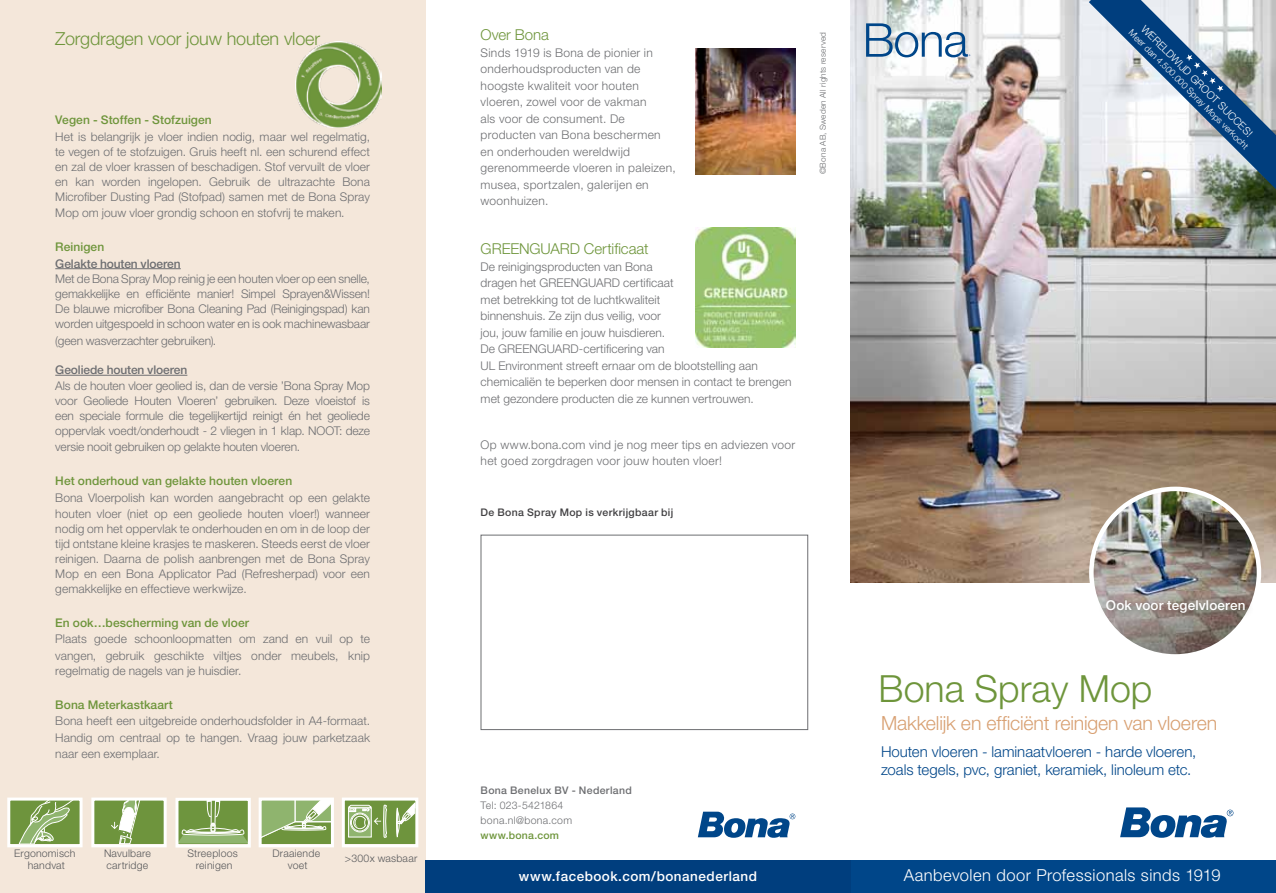
<style>
.page{position:relative;width:1276px;height:893px;background:#fff}
.page>*{position:absolute;margin:0;border:0;box-sizing:border-box;transform-origin:0 0}
.t1{font:300 37.5px "Helvetica Neue LT Std";color:#6e953b}
.t2{font:300 19.5px "Helvetica Neue LT Std";letter-spacing:-.01em;color:#d8a072}
.t3{font:300 18px "Helvetica Neue LT Std";letter-spacing:-.01em;color:#6e953b}
.t4{font:300 16.5px "Helvetica Neue LT Std";letter-spacing:.025em;color:#fff}
.t5{font:300 15px/18px "Helvetica Neue LT Std";color:#004689}
.t6{font:300 15px "Helvetica Neue LT Std";letter-spacing:-.005em;color:#6e953b}
.t7{font:500 13.5px "Helvetica Neue LT Std";letter-spacing:.035em;color:#fff}
.t8{font:500 13.5px "Helvetica Neue LT Std";letter-spacing:.015em;color:#fff}
.t9{font:300 12px/15px "Helvetica Neue LT Std";letter-spacing:.005em;color:#6d6e71}
.t10{font:300 12px/16.5px "Helvetica Neue LT Std";letter-spacing:.025em;color:#6d6e71}
.t11{font:500 12px "Helvetica Neue LT Std";letter-spacing:.005em;color:#6e953b}
.t12{font:500 12px "Helvetica Neue LT Std";letter-spacing:-.01em;color:#6d6e71}
.t13{font:300 12px "Helvetica Neue LT Std";letter-spacing:-.015em;color:#6d6e71}
.t14{font:300 10.5px/12px "Helvetica Neue LT Pro";letter-spacing:.02em;color:#58595b;text-align:center}
.t15{font:300 10.5px/15px "Helvetica Neue LT Std";letter-spacing:.03em;color:#6d6e71}
.t16{font:500 10.5px "Helvetica Neue LT Std";letter-spacing:.03em;color:#414042}
.t17{font:500 10.5px "Helvetica Neue LT Std";letter-spacing:.03em;color:#6d6e71}
.t18{font:300 10.5px "Helvetica Neue LT Pro";color:#fff}
.t19{font:500 10.5px "Helvetica Neue LT Std";letter-spacing:.02em;color:#6e953b}
.t20{font:300 9px "Helvetica Neue LT Pro";color:#fff}
.t21{font:300 8.25px "Helvetica Neue LT Std";letter-spacing:.025em;color:#6d6e71}
</style>
<div class="page">
<img style="left:850px;top:0;width:426px;height:582px">
<svg style="left:1120px;top:807px;width:113px;height:31px"></svg>
<svg style="left:698px;top:812px;width:97px;height:26px"></svg>
<div style="left:850px;top:860px;width:426px;height:33px;background:#004689"></div>
<div style="left:0;top:0;width:425px;height:893px;background:#f4e7da"></div>
<hr style="left:55px;top:268px;width:126px;height:1px;background:#6d6e71">
<hr style="left:55px;top:375px;width:132px;height:1px;background:#6d6e71">
<img style="left:695px;top:48px;width:100px;height:126px">
<img style="left:695px;top:227px;width:100px;height:120px">
<svg style="left:866px;top:23px;width:104px;height:34px"></svg>
<img style="left:296px;top:42px;width:86px;height:86px">
<img style="left:1091px;top:489px;width:168px;height:167px;border-radius:84px">
<div style="left:1089px;top:487px;width:172px;height:172px;border:4px solid #fff;border-radius:50%"></div>
<div style="left:1098px;top:593px;width:156px;height:29px;background:#000;opacity:.4"></div>
<div style="left:343px;top:799px;width:74px;height:44px;background:#6e943d"></div>
<svg style="left:396px;top:803px;width:18px;height:35px"></svg>
<svg style="left:348px;top:805px;width:39px;height:33px"></svg>
<div style="left:342px;top:798px;width:76px;height:49px;border:3px solid #fff"></div>
<div style="left:9px;top:799px;width:72px;height:44px;background:#6e943d"></div>
<svg style="left:19px;top:802px;width:52px;height:41px"></svg>
<div style="left:7px;top:798px;width:76px;height:49px;border:3px solid #fff"></div>
<svg style="left:263px;top:802px;width:67px;height:41px;background:#96b575"></svg>
<div style="left:259px;top:798px;width:75px;height:49px;border:3px solid #fff"></div>
<svg style="left:179px;top:802px;width:68px;height:41px;background:#86a85f"></svg>
<div style="left:175px;top:798px;width:76px;height:49px;border:3px solid #fff"></div>
<div style="left:93px;top:799px;width:72px;height:44px;background:#6e943d"></div>
<svg style="left:111px;top:802px;width:29px;height:41px"></svg>
<div style="left:91px;top:798px;width:76px;height:49px;border:3px solid #fff"></div>
<div style="left:480px;top:535px;width:328px;height:195px;border:1px solid #6d6e71"></div>
<div style="left:425px;top:860px;width:425px;height:33px;background:#003e7e"></div>
<svg style="left:1089px;top:0;width:187px;height:189px"></svg>
<h3 class="t3" style="left:55px;top:27px;width:266px">Zorgdragen voor jouw houten vloer</h3>
<p class="t11" style="left:55px;top:113px;width:158px">Vegen - Stoffen - Stofzuigen</p>
<p class="t9" style="left:55px;top:129px;width:316px;text-align:justify">Het is belangrijk je vloer indien nodig, maar wel regelmatig, te vegen of te stofzuigen. Gruis heeft nl. een schurend effect en zal de vloer krassen of beschadigen. Stof vervuilt de vloer en kan worden ingelopen. Gebruik de ultrazachte Bona Microfiber Dusting Pad (Stofpad) samen met de Bona Spray</p>
<p class="t9" style="left:55px;top:205px;width:291px">Mop om jouw vloer grondig schoon en stofvrij te maken.</p>
<p class="t11" style="left:55px;top:240px;width:50px">Reinigen</p>
<p class="t12" style="left:55px;top:256px;width:127px">Gelakte houten vloeren</p>
<p class="t9" style="left:55px;top:271px;width:316px;text-align:justify">Met de Bona Spray Mop reinig je een houten vloer op een snelle, gemakkelijke en efficiënte manier! Simpel Sprayen&amp;Wissen!<br>De blauwe microfiber Bona Cleaning Pad (Reinigingspad) kan worden uitgespoeld in schoon water en is ook machinewasbaar</p>
<p class="t13" style="left:55px;top:333px;width:162px">(geen wasverzachter gebruiken).</p>
<p class="t12" style="left:55px;top:363px;width:134px">Geoliede houten vloeren</p>
<p class="t9" style="left:55px;top:378px;width:316px;text-align:justify">Als de houten vloer geolied is, dan de versie ’Bona Spray Mop voor Geoliede Houten Vloeren’ gebruiken. Deze vloeistof is een speciale formule die tegelijkertijd reinigt én het geoliede oppervlak voedt/onderhoudt - 2 vliegen in 1 klap. NOOT: deze</p>
<p class="t9" style="left:55px;top:439px;width:246px">versie nooit gebruiken op gelakte houten vloeren.</p>
<p class="t11" style="left:55px;top:474px;width:238px">Het onderhoud van gelakte houten vloeren</p>
<p class="t9" style="left:55px;top:489px;width:316px;line-height:16.5px">Bona Vloerpolish kan worden aangebracht op een gelakte houten vloer (niet op een geoliede houten vloer!) wanneer</p>
<p class="t9" style="left:55px;top:521px;width:316px;text-align:justify">nodig om het oppervlak te onderhouden en om in de loop der tijd ontstane kleine krasjes te maskeren. Steeds eerst de vloer reinigen. Daarna de polish aanbrengen met de Bona Spray Mop en een Bona Applicator Pad (Refresherpad) voor een gemakkelijke en effectieve werkwijze.</p>
<p class="t11" style="left:55px;top:615px;width:195px">En ook…bescherming van de vloer</p>
<p class="t9" style="left:55px;top:631px;width:316px;line-height:16.5px">Plaats goede schoonloopmatten om zand en vuil op te vangen, gebruik geschikte viltjes onder meubels, knip</p>
<p class="t9" style="left:55px;top:663px;width:188px">regelmatig de nagels van je huisdier.</p>
<p class="t11" style="left:55px;top:697px;width:119px">Bona Meterkastkaart</p>
<p class="t9" style="left:55px;top:712px;width:316px;line-height:16.5px;text-align:justify">Bona heeft een uitgebreide onderhoudsfolder in A4-formaat.<br>Handig om centraal op te hangen. Vraag jouw parketzaak naar een exemplaar.</p>
<p class="t14" style="left:14px;top:847px;width:63px">Ergonomisch handvat</p>
<p class="t14" style="left:104px;top:847px;width:48px;text-align:left">Navulbare cartridge</p>
<p class="t14" style="left:187px;top:847px;width:52px">Streeploos reinigen</p>
<p class="t14" style="left:272px;top:847px;width:49px">Draaiende voet</p>
<p class="t14" style="left:345px;top:852px;width:74px">&gt;300x wasbaar</p>
<p class="t6" style="left:480px;top:26px;width:70px">Over Bona</p>
<p class="t10" style="left:480px;top:44px;width:197px">Sinds 1919 is Bona de pionier in onderhoudsproducten van de hoogste kwaliteit voor houten vloeren, zowel voor de vakman<br>als voor de consument. De producten van Bona beschermen en onderhouden wereldwijd gerenommeerde vloeren in paleizen, musea, sportzalen, galerijen en woonhuizen.</p>
<p class="t6" style="left:480px;top:240px;width:169px">Greeng uard Certificaat</p>
<p class="t9" style="left:480px;top:258px;width:173px;line-height:16.5px">De reinigingsproducten van Bona dragen het GREEN</p>
<p class="t9" style="left:579px;top:275px;width:18px">GUAR</p>
<p class="t9" style="left:480px;top:274px;width:194px;line-height:16.5px;text-indent:131px">D certificaat met betrekking tot de luchtkwaliteit binnenshuis. Ze zijn dus veilig, voor jou, jouw familie en jouw huisdieren.<br>De GREEN</p>
<p class="t9" style="left:538px;top:341px;width:18px">GUAR</p>
<p class="t9" style="left:480px;top:340px;width:312px;line-height:16.5px;text-indent:90px">D-certificering van<br>UL Environment streeft ernaar om de blootstelling aan chemicaliën te beperken door mensen in contact te brengen met gezondere producten die ze kunnen vertrouwen.</p>
<p class="t10" style="left:480px;top:436px;width:316px">Op www.bona.com vind je nog meer tips en adviezen voor het goed zorgdragen voor jouw houten vloer!</p>
<p class="t16" style="left:480px;top:506px;width:194px">De Bona Spray Mop is verkrijgbaar bij</p>
<p class="t21" style="left:818px;top:174px;width:144px;rotate:-90deg">©Bona AB, Sweden All rights reserved</p>
<p class="t17" style="left:480px;top:784px;width:153px">Bona Benelux BV - Nederland</p>
<p class="t15" style="left:480px;top:798px;width:93px">Tel: 023-5421864 bona.nl@bona.com</p>
<p class="t19" style="left:480px;top:829px;width:80px">www.bona.com</p>
<p class="t7" style="left:519px;top:868px;width:240px">www.facebook.com/bonanederland</p>
<p class="t18" style="left:1147px;top:23px;width:154px;rotate:45deg">WERELDWIJD GROOT SUCCES!</p>
<p class="t20" style="left:1134px;top:27px;width:166px;rotate:45deg">Meer dan 4.500.000 Spray Mops verkocht</p>
<p class="t8" style="left:1106px;top:597px;width:141px">Ook voor tegelvloeren</p>
<h1 class="t1" style="left:878px;top:665px;width:275px">Bona Spray Mop</h1>
<h2 class="t2" style="left:881px;top:711px;width:338px">Makkelijk en efficiënt reinigen van vloeren</h2>
<p class="t5" style="left:881px;top:742px;width:317px">Houten vloeren - laminaatvloeren - harde vloeren, zoals tegels, pvc, graniet, keramiek, linoleum etc.</p>
<h3 class="t4" style="left:904px;top:865px;width:318px">Aanbevolen door Professionals sinds 1919</h3>
</div>
